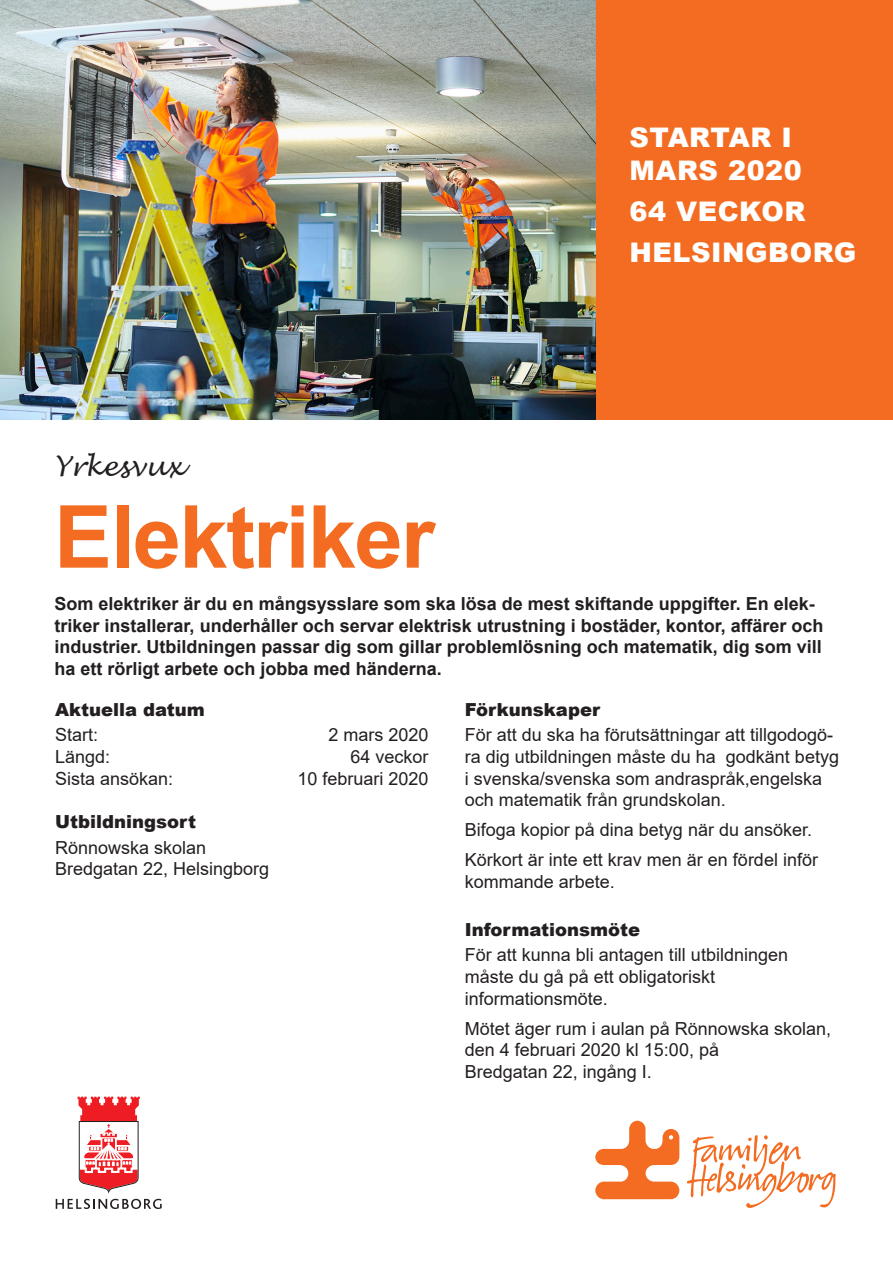
<style>
.page{position:relative;width:893px;height:1263px;background:#fff}
.page>*{position:absolute;margin:0;border:0;box-sizing:border-box;transform-origin:0 0}
.t1{font:700 87px "Arial";letter-spacing:-.02em;color:#f36c21}
.t2{font:900 27px/32.4px "Arial";letter-spacing:.02em;color:#fff}
.t3{font:italic 27px "Lucida Handwriting";color:#231f20}
.t4{font:18px/21.6px "Arial";color:#231f20}
.t5{font:700 18px/21.6px "Arial";color:#231f20}
.t6{font:900 18px "Arial";color:#231f20}
</style>
<div class="page">
<svg style="left:687px;top:1135px;width:149px;height:73px"></svg>
<svg style="left:595px;top:1121px;width:84px;height:78px"></svg>
<div style="left:595px;top:0;width:298px;height:420px;background:#f36c21"></div>
<img style="left:0;top:0;width:595px;height:420px">
<svg style="left:56px;top:1199px;width:106px;height:10px"></svg>
<svg style="left:78px;top:1096px;width:62px;height:96px"></svg>
<p class="t3" style="left:55px;top:450px;width:130px">Yrkesvux</p>
<p class="t1" style="left:54px;top:476px;width:382px">Elektriker</p>
<p class="t2" style="left:629px;top:121px;width:174px">STARTAR I<br>MARS 2020</p>
<p class="t2" style="left:629px;top:194px;width:177px">64 VECKOR</p>
<p class="t2" style="left:629px;top:235px;width:228px">HELSINGBORG</p>
<p class="t5" style="left:55px;top:593px;width:770px">Som elektriker är du en mångsysslare som ska lösa de mest skiftande uppgifter. En elek&shy;triker installerar, underhåller och servar elektrisk utrustning i bostäder, kontor, affärer och industrier. Utbildningen passar dig som gillar problemlösning och matematik, dig som vill ha ett rörligt arbete och jobba med händerna.</p>
<p class="t6" style="left:55px;top:696px;width:151px">Aktuella datum</p>
<p class="t4" style="left:55px;top:724px;width:45px">Start:</p>
<p class="t4" style="left:328px;top:724px;width:102px">2 mars 2020</p>
<p class="t4" style="left:55px;top:746px;width:57px">Längd:</p>
<p class="t4" style="left:350px;top:746px;width:80px">64 veckor</p>
<p class="t4" style="left:55px;top:767px;width:120px">Sista ansökan:</p>
<p class="t4" style="left:297px;top:767px;width:133px">10 februari 2020</p>
<p class="t6" style="left:55px;top:808px;width:142px">Utbildningsort</p>
<p class="t4" style="left:55px;top:836px;width:153px">Rönnowska skolan</p>
<p class="t4" style="left:55px;top:858px;width:216px">Bredgatan 22, Helsingborg</p>
<p class="t6" style="left:465px;top:696px;width:137px">Förkunskaper</p>
<p class="t4" style="left:465px;top:724px;width:376px">För att du ska ha förutsättningar att tillgodogö&shy;ra dig utbildningen måste du ha godkänt betyg i svenska/svenska som andraspråk,engelska och matematik från grundskolan.</p>
<p class="t4" style="left:465px;top:819px;width:349px">Bifoga kopior på dina betyg när du ansöker.</p>
<p class="t4" style="left:465px;top:849px;width:355px">Körkort är inte ett krav men är en fördel inför kommande arbete.</p>
<p class="t6" style="left:465px;top:916px;width:177px">Informationsmöte</p>
<p class="t4" style="left:465px;top:944px;width:325px">För att kunna bli antagen till utbildningen måste du gå på ett obligatoriskt informationsmöte.</p>
<p class="t4" style="left:465px;top:1017px;width:368px">Mötet äger rum i aulan på Rönnowska skolan, den 4 februari 2020 kl 15:00, på<br>Bredgatan 22, ingång I.</p>
</div>
